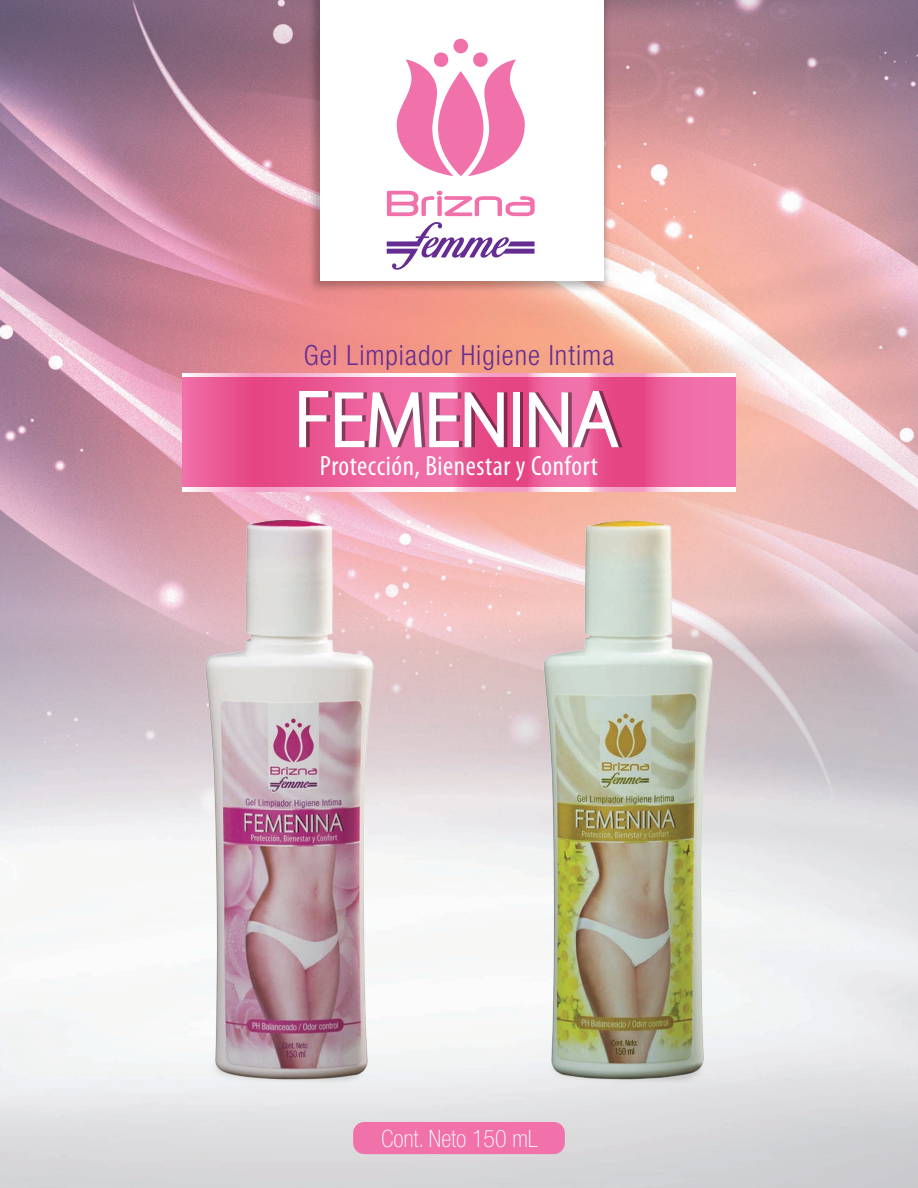
<style>
.page{position:relative;width:918px;height:1188px;background:#fff}
.page>*{position:absolute;margin:0;border:0;box-sizing:border-box;transform-origin:0 0}
.t1{font:condensed 27.9px "Myriad Pro";letter-spacing:.02em;color:#fff}
.t2{font:300 condensed 27.9px "Helvetica Neue";letter-spacing:.035em;color:#652d91}
.t3{font:100 condensed 24px "Helvetica Neue";color:#fff}
</style>
<div class="page">
<img style="left:0;top:0;width:918px;height:1188px">
<img style="left:260px;top:0;width:398px;height:340px">
<div style="left:320px;top:0;width:284px;height:281px;background:#fff"></div>
<svg style="left:397px;top:39px;width:128px;height:137px"></svg>
<svg style="left:387px;top:191px;width:148px;height:79px"></svg>
<div style="left:353px;top:1122px;width:212px;height:32px;background:#f171ab;border-radius:11px"></div>
<svg style="left:182px;top:374px;width:554px;height:118px"></svg>
<svg style="left:182px;top:378px;width:554px;height:109px;background:#eb5b97"></svg>
<div style="left:517px;top:392px;width:6px;height:55px;background:#84284e"></div>
<svg style="left:299px;top:391px;width:208px;height:56px"></svg>
<div style="left:513px;top:392px;width:7px;height:55px;background:#fff"></div>
<svg style="left:529px;top:391px;width:93px;height:56px"></svg>
<img style="left:171px;top:504px;width:237px;height:592px">
<img style="left:510px;top:504px;width:237px;height:592px">
<p class="t2" style="left:304px;top:340px;width:312px">Gel Limpiador Higiene Intima</p>
<p class="t1" style="left:320px;top:451px;width:280px">Protección, Bienestar y Confort</p>
<p class="t3" style="left:381px;top:1125px;width:158px">Cont. Neto 150 mL</p>
</div>
